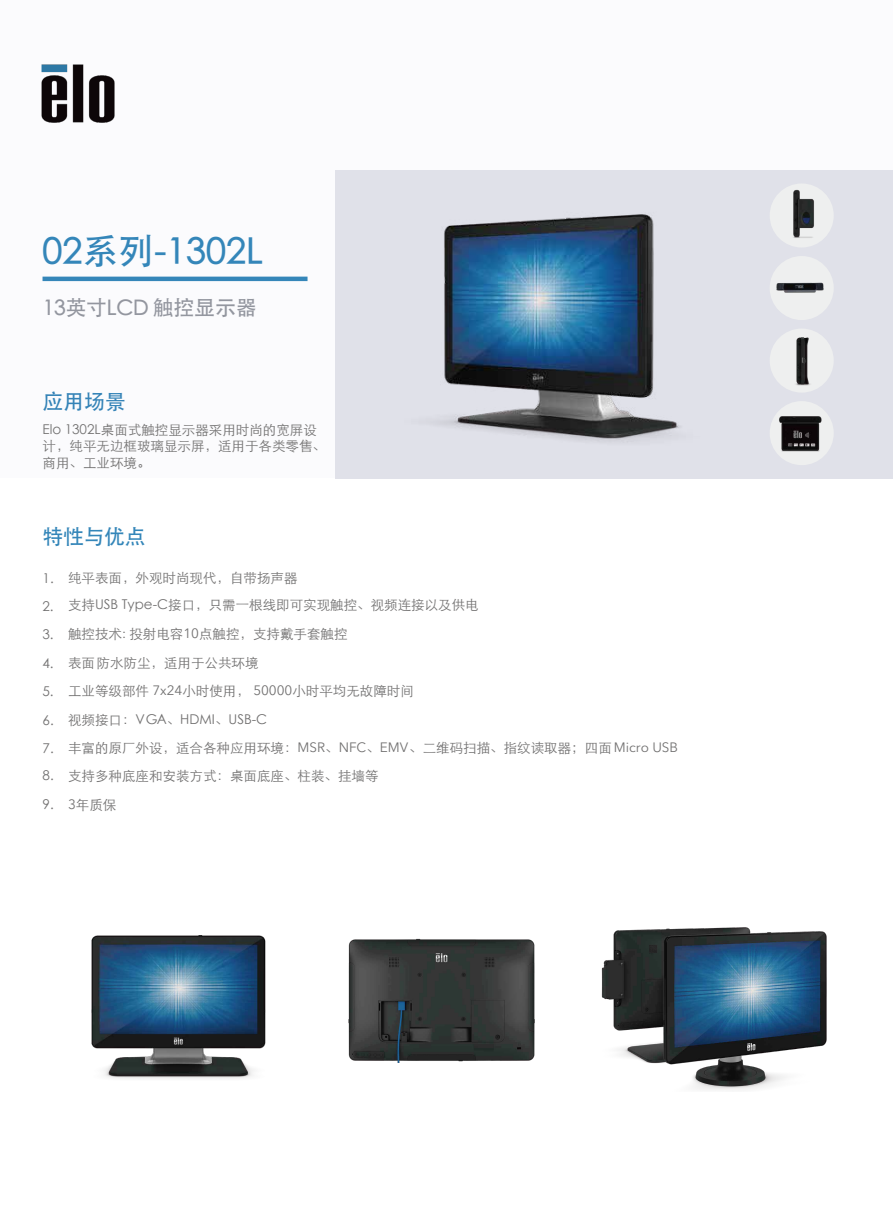
<style>
.page{position:relative;width:893px;height:1212px;background:#fff}
.page>*{position:absolute;margin:0;border:0;box-sizing:border-box;transform-origin:0 0}
.t1{font:36px "ST Heiti";color:#3486b9}
.t2{font:21px "ST Heiti";letter-spacing:-.015em;color:#93969f}
.t3{font:21px "ST Heiti";letter-spacing:-.02em;color:#3486b9}
.t4{font:21px "ST Heiti";color:#3483b7}
.t5{font:13.5px/28px "ST Xihei";color:#727171}
.t6{font:13.5px/27.8px "Century Gothic";color:#727171;text-align:justify}
.s1{font-family:"Avenir Next LT Pro"}
</style>
<div class="page">
<div style="left:0;top:0;width:893px;height:478px;background:#fbfbfd"></div>
<div style="left:336px;top:170px;width:557px;height:308px;background:#e0e1e9"></div>
<hr style="left:43px;top:277px;width:265px;height:4px;background:#3586b9">
<img style="left:41px;top:64px;width:74px;height:59px">
<div style="left:770px;top:183px;width:64px;height:64px;background:#eeefef;border-radius:50%"></div>
<div style="left:770px;top:256px;width:64px;height:64px;background:#eeefef;border-radius:50%"></div>
<div style="left:770px;top:329px;width:64px;height:64px;background:#eeefef;border-radius:50%"></div>
<div style="left:770px;top:401px;width:64px;height:64px;background:#eeefef;border-radius:50%"></div>
<img style="left:776px;top:273px;width:58px;height:30px">
<img style="left:772px;top:335px;width:62px;height:51px">
<img style="left:779px;top:411px;width:55px;height:41px">
<img style="left:772px;top:190px;width:62px;height:51px">
<img style="left:436px;top:214px;width:244px;height:229px">
<img style="left:601px;top:927px;width:226px;height:163px">
<img style="left:348px;top:938px;width:187px;height:124px">
<img style="left:91px;top:935px;width:175px;height:144px">
<h1 class="t1" style="left:43px;top:232px;width:222px">02系列-1302L</h1>
<h2 class="t2" style="left:43px;top:297px;width:215px">13英寸LCD 触控显示器</h2>
<h2 class="t4" style="left:43px;top:391px;width:85px">应用场景</h2>
<p class="t5" style="left:43px;top:421px;width:285px;line-height:16.2px">Elo 1302L桌面式触控显示器采用时尚的宽屏设计，纯平无边框玻璃显示屏，适用于各类零售、商用、工业环境。</p>
<h2 class="t3" style="left:43px;top:525px;width:105px">特性与优点</h2>
<p class="t6" style="left:43px;top:564px;width:13px">1.<br>2.<br>3.</p>
<p class="t6" style="left:43px;top:649px;width:13px">4.<br>5.</p>
<p class="t6" style="left:43px;top:706px;width:13px;line-height:28.2px">6.<br>7.<br>8.<br>9.</p>
<p class="t5" style="left:68px;top:563px;width:412px;line-height:27.2px">纯平表面，外观时尚现代，自带扬声器<br>支持USB Type-C接口，只需一根线即可实现触控、视频连接以及供电</p>
<p class="t5" style="left:68px;top:619px;width:281px">触控技术<span class="s1">:</span> 投射电容<span class="s1">10</span>点触控，支持戴手套触控</p>
<p class="t5" style="left:68px;top:648px;width:347px">表面防水防尘，适用于公共环境<br>工业等级部件 <span class="s1">7x24</span>小时使用， <span class="s1">50000</span>小时平均无故障时间</p>
<p class="t5" style="left:68px;top:704px;width:612px">视频接口：VGA、HDMI、USB-C<br>丰富的原厂外设，适合各种应用环境：<span class="s1">MSR</span>、<span class="s1">NFC</span>、<span class="s1">EMV</span>、二维码扫描、指纹读取器；四面 <span class="s1">Micro USB</span>支持多种底座和安装方式：桌面底座、柱装、挂墙等</p>
<p class="t5" style="left:68px;top:790px;width:50px"><span class="s1">3</span>年质保</p>
</div>
